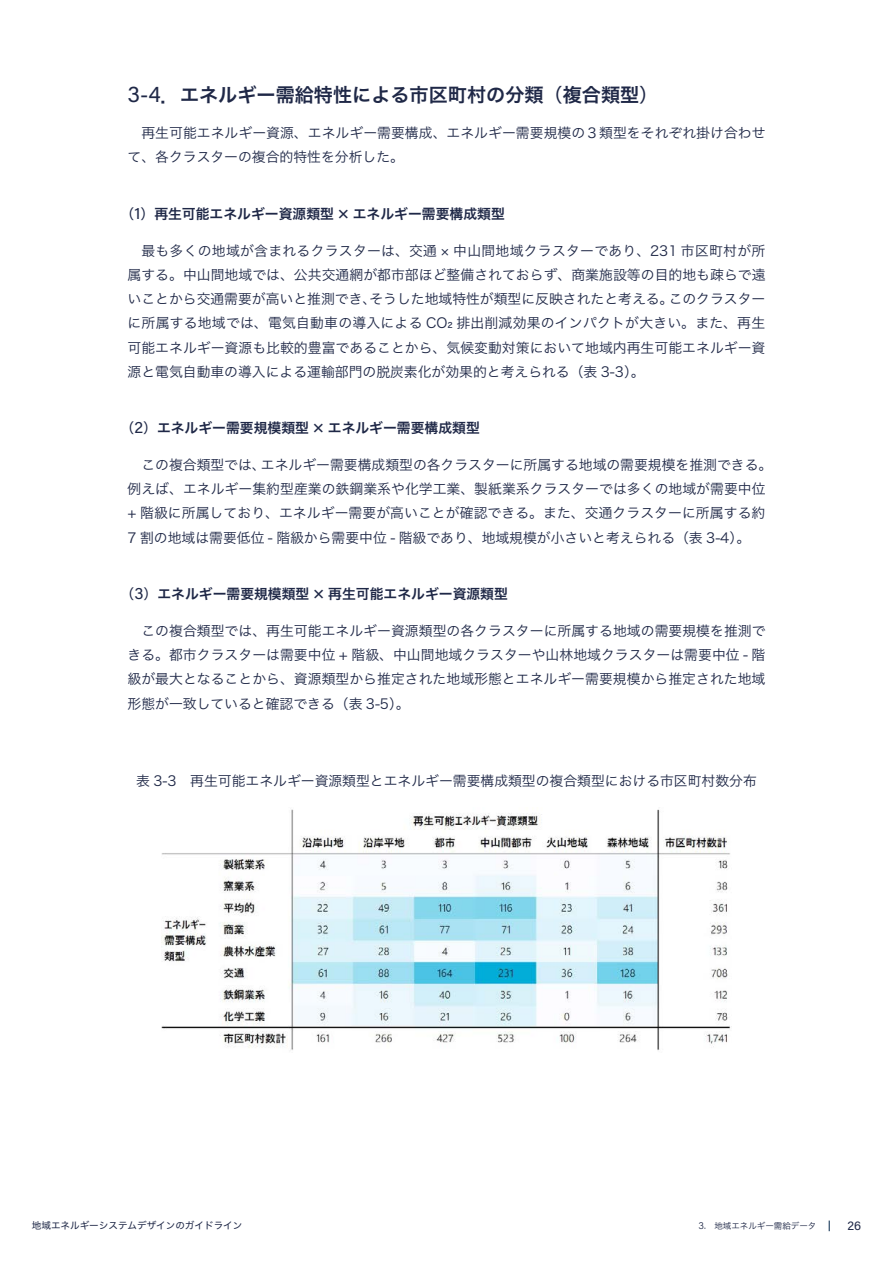
<style>
.page{position:relative;width:893px;height:1263px;background:#fff}
.page>*{position:absolute;margin:0;border:0;box-sizing:border-box;transform-origin:0 0}
.t1{font:19.2px "Hira Kaku Pro N W6";color:#1f2847}
.t2{font:13.8px/24.2px "Hira Kaku Pro N W3";color:#1f2847}
.t3{font:13.8px "Hira Kaku Pro N W6";color:#1f2847}
.t4{font:12.75px "Acumin Pro";color:#1f2847}
.t5{font:9.6px "Hira Kaku Pro N W4";color:#1f2847}
.t6{font:8.55px "Hira Kaku Pro N W3";color:#1f2847}
.s1{font-family:"Acumin Pro";font-size:22.95px}
.s2{font-family:"Acumin Pro";font-size:22.05px}
.s3{font-family:"Hira Kaku Pro N W4"}
.s4{font-family:"Acumin Pro";font-size:16.65px}
.s5{font-family:"Hira Kaku Pro N W4";font-size:18px}
.s6{font-family:"Acumin Pro";font-weight:300;font-size:10.2px}
.s7{font-family:"Acumin Pro";font-weight:300;font-size:9.75px}
</style>
<div class="page">
<img style="left:161px;top:809px;width:570px;height:242px">
<p class="t1" style="left:128px;top:77px;width:532px"><span class="s1">3</span><span class="s2">-</span><span class="s1">4</span>．エネルギー需給特性による市区町村の分類<span class="s3">（</span>複合類型<span class="s3">）</span></p>
<p class="t2" style="left:128px;top:120px;width:639px;text-indent:14px">再生可能エネルギー資源、エネルギー需要構成、エネルギー需要規模の３類型をそれぞれ掛け合わせて、各クラスターの複合的特性を分析した。</p>
<p class="t3" style="left:121px;top:201px;width:386px"><span class="s3">（</span><span class="s4">1</span><span class="s3">）</span>再生可能エネルギー資源類型 <span class="s5">×</span> エネルギー需要構成類型</p>
<p class="t2" style="left:128px;top:238px;width:639px;text-align:justify;text-indent:14px">最も多くの地域が含まれるクラスターは、交通 × 中山間地域クラスターであり、231 市区町村が所属する。中山間地域では、公共交通網が都市部ほど整備されておらず、商業施設等の目的地も疎らで遠いことから交通需要が高いと推測でき、そうした地域特性が類型に反映されたと考える。このクラスターに所属する地域では、電気自動車の導入による CO₂ 排出削減効果のインパクトが大きい。また、再生可能エネルギー資源も比較的豊富であることから、気候変動対策において地域内再生可能エネルギー資源と電気自動車の導入による運輸部門の脱炭素化が効果的と考えられる（表 3-3）。</p>
<p class="t3" style="left:121px;top:415px;width:361px"><span class="s3">（</span><span class="s4">2</span><span class="s3">）</span>エネルギー需要規模類型 <span class="s5">×</span> エネルギー需要構成類型</p>
<p class="t2" style="left:128px;top:452px;width:646px;text-indent:14px">この複合類型では、エネルギー需要構成類型の各クラスターに所属する地域の需要規模を推測できる。例えば、エネルギー集約型産業の鉄鋼業系や化学工業、製紙業系クラスターでは多くの地域が需要中位+ 階級に所属しており、エネルギー需要が高いことが確認できる。また、交通クラスターに所属する約7 割の地域は需要低位 - 階級から需要中位 - 階級であり、地域規模が小さいと考えられる（表 3-4）。</p>
<p class="t3" style="left:121px;top:581px;width:389px"><span class="s3">（</span><span class="s4">3</span><span class="s3">）</span>エネルギー需要規模類型 <span class="s5">×</span> 再生可能エネルギー資源類型</p>
<p class="t2" style="left:128px;top:618px;width:639px;text-align:justify;text-indent:14px">この複合類型では、再生可能エネルギー資源類型の各クラスターに所属する地域の需要規模を推測できる。都市クラスターは需要中位 + 階級、中山間地域クラスターや山林地域クラスターは需要中位 - 階級が最大となることから、資源類型から推定された地域形態とエネルギー需要規模から推定された地域形態が一致していると確認できる（表 3-5）。</p>
<p class="t2" style="left:136px;top:768px;width:622px">表 3-3　再生可能エネルギー資源類型とエネルギー需要構成類型の複合類型における市区町村数分布</p>
<p class="t5" style="left:32px;top:1217px;width:212px">地域エネルギーシステムデザインのガイドライン</p>
<p class="t6" style="left:698px;top:1218px;width:119px"><span class="s6">3</span><span class="s7">.</span>　地域エネルギー需給データ</p>
<p class="t4" style="left:847px;top:1216px;width:15px">26</p>
</div>
